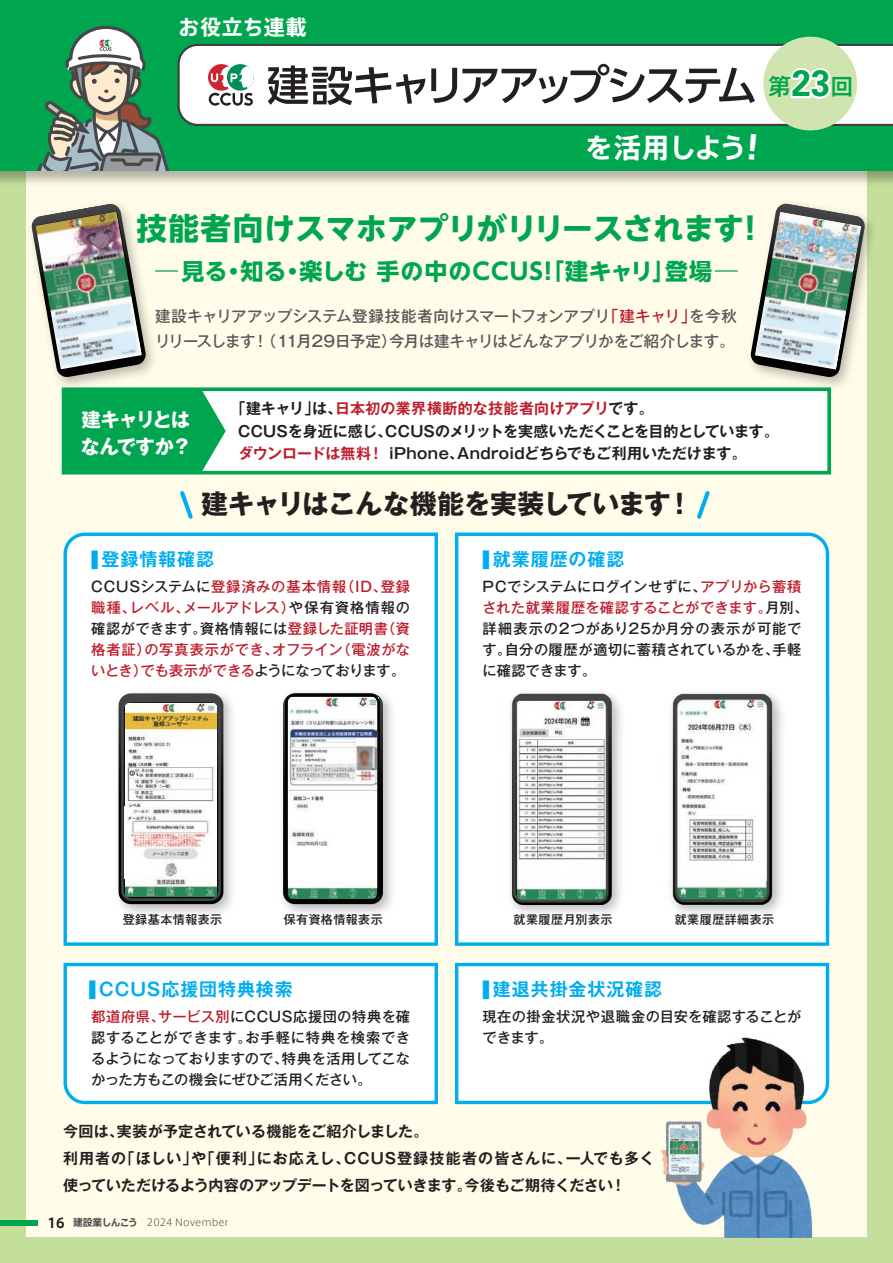
<style>
.page{position:relative;width:893px;height:1263px;background:#fff}
.page>*{position:absolute;margin:0;border:0;box-sizing:border-box;transform-origin:0 0}
.t1{font:700 30.6px "UD Shin Go NT Pr 6 N";color:#00a54f}
.t2{font:700 27.6px "Axis Std";letter-spacing:-.03em;color:#fff}
.t3{font:700 26.85px "Gothic MB101 Pr 6 N";letter-spacing:-.02em;color:#231f20}
.t4{font:700 22.95px "UD Shin Go NT Pr 6 N";letter-spacing:.045em;color:#00a54f}
.t5{font:500 22.95px "Axis Std";color:#00a54f}
.t6{font:700 21px "Axis Std";letter-spacing:.04em;color:#fff}
.t7{font:700 19.5px/27px "Gothic MB101 Pr 6 N";letter-spacing:-.06em;color:#fff}
.t8{font:700 18px "Gothic MB101 Pr 6 N De";letter-spacing:.05em;color:#00aeef}
.t9{font:500 15.45px/25.5px "Gothic MB101 Pr 6 N";letter-spacing:-.02em;color:#57585a}
.t10{font:700 15px/22.5px "Gothic MB101 Pr 6 N De";color:#231f20}
.t11{font:500 14.25px/21px "Gothic MB101 Pr 6 N";letter-spacing:.015em;color:#231f20}
.t12{font:500 14.25px/21px "Gothic MB101 Pr 6 N";letter-spacing:.005em;color:#be1d2c;text-align:justify}
.t13{font:500 12px "Gothic MB101 Pr 6 N";letter-spacing:.04em;color:#231f20}
.t14{font:300 9.75px "Axis Std";color:#4b4c4d}
.t15{font:500 3.9px "Gothic MB101 Upr";color:#030303}
.s1{font-family:"Univers LT Std";font-weight:700;font-size:36.75px}
.s2{font-weight:300}
.s3{color:#be1d2c}
.s4{font-size:21.6px}
.s5{color:#231f20}
.s6{font-weight:700;font-size:13.5px;color:#231f20}
.s7{font-weight:700}
</style>
<div class="page">
<div style="left:0;top:170px;width:893px;height:1093px;background:#fffde9"></div>
<div style="left:0;top:0;width:26px;height:1263px;background:#c4df9b"></div>
<div style="left:867px;top:0;width:26px;height:1263px;background:#c4df9b"></div>
<div style="left:0;top:1237px;width:893px;height:26px;background:#c4df9b"></div>
<img style="left:0;top:170px;width:893px;height:14px">
<div style="left:0;top:0;width:893px;height:170px;background:#00a54f"></div>
<svg style="left:179px;top:43px;width:714px;height:84px;background:#e2e9e5"></svg>
<svg style="left:208px;top:64px;width:27px;height:27px"></svg>
<svg style="left:209px;top:65px;width:45px;height:41px;background:#b1aba5"></svg>
<svg style="left:268px;top:65px;width:157px;height:40px;background:#a9a7a7"></svg>
<svg style="left:431px;top:64px;width:324px;height:40px;background:#c7c6c6"></svg>
<div style="left:763px;top:37px;width:94px;height:93px;background:#cfe4ae;border-radius:50%"></div>
<svg style="left:38px;top:26px;width:141px;height:144px"></svg>
<svg style="left:790px;top:68px;width:41px;height:31px"></svg>
<div style="left:64px;top:389px;width:765px;height:84px;background:#fff"></div>
<div style="left:62px;top:387px;width:769px;height:87px;border:4px solid #00a54f"></div>
<div style="left:64px;top:532px;width:374px;height:414px;background:#fff"></div>
<svg style="left:64px;top:389px;width:162px;height:84px;background:#10aa5a"></svg>
<svg style="left:180px;top:491px;width:13px;height:28px"></svg>
<svg style="left:697px;top:491px;width:13px;height:28px"></svg>
<svg style="left:455px;top:532px;width:374px;height:414px;background:#eaf8fd"></svg>
<svg style="left:64px;top:963px;width:374px;height:141px;background:#eff9fd"></svg>
<svg style="left:455px;top:963px;width:374px;height:141px;background:#eff9fd"></svg>
<img style="left:58px;top:203px;width:105px;height:191px">
<img style="left:31px;top:204px;width:115px;height:174px">
<img style="left:742px;top:203px;width:131px;height:191px">
<svg style="left:750px;top:204px;width:116px;height:174px"></svg>
<img style="left:755px;top:212px;width:106px;height:157px">
<img style="left:110px;top:685px;width:131px;height:236px">
<svg style="left:119px;top:693px;width:104px;height:211px;background:#4d5451"></svg>
<img style="left:126px;top:705px;width:89px;height:190px">
<svg style="left:125px;top:713px;width:92px;height:16px"></svg>
<svg style="left:125px;top:794px;width:92px;height:84px"></svg>
<img style="left:125px;top:806px;width:91px;height:72px">
<div style="left:121px;top:700px;width:100px;height:201px;border:3px solid #454646;border-radius:9px"></div>
<hr style="left:138px;top:762px;width:34px;height:4px;background:#fff">
<img style="left:275px;top:685px;width:125px;height:236px">
<svg style="left:283px;top:693px;width:100px;height:211px;background:#47514c"></svg>
<img style="left:290px;top:699px;width:86px;height:198px">
<div style="left:285px;top:693px;width:95px;height:210px;border:3px solid #030303;border-radius:9px"></div>
<img style="left:289px;top:719px;width:88px;height:133px">
<img style="left:503px;top:684px;width:127px;height:238px">
<img style="left:456px;top:693px;width:161px;height:211px">
<img style="left:663px;top:684px;width:127px;height:238px">
<img style="left:617px;top:693px;width:211px;height:211px">
<img style="left:659px;top:1035px;width:171px;height:202px">
<img style="left:670px;top:1125px;width:27px;height:48px">
<div style="left:0;top:1219px;width:38px;height:6px;background:#00a54f"></div>
<h3 class="t6" style="left:178px;top:11px;width:130px">お役立ち連載</h3>
<h2 class="t2" style="left:585px;top:126px;width:163px">を活用しよう</h2>
<h3 class="t5" style="left:768px;top:69px;width:87px">第<span class="s1">23</span>回</h3>
<h1 class="t1" style="left:136px;top:203px;width:630px">技能者向けスマホアプリがリリースされます！</h1>
<h3 class="t4" style="left:149px;top:252px;width:596px"><span class="s2">－</span>見る・知る・楽しむ 手の中のCCUS！「建キャリ」登場<span class="s2">－</span></h3>
<p class="t9" style="left:155px;top:302px;width:583px">建設キャリアアップシステム登録技能者向けスマートフォンアプリ<span class="s3">「建キャリ」</span>を今秋リリースします！（11月29日予定）今月は建キャリはどんなアプリかをご紹介します。</p>
<h3 class="t7" style="left:81px;top:405px;width:112px">建キャリとはなんですか？</h3>
<p class="t10" style="left:238px;top:397px;width:542px;text-indent:-7px">「建キャリ」は、<span class="s3">日本初の業界横断的な技能者向けアプリ</span>です。<br>CCUSを身近に感じ、CCUSのメリットを実感いただくことを目的としています。<span class="s3">ダウンロードは無料！</span> iPhone、Androidどちらでもご利用いただけます。</p>
<h3 class="t3" style="left:201px;top:481px;width:493px">建キャリはこんな機能を実装しています！</h3>
<p class="t8" style="left:91px;top:544px;width:124px"><span class="s4">■</span> 登録情報確認</p>
<p class="t12" style="left:91px;top:575px;width:320px"><span class="s5">CCUSシステムに</span>登録済みの基本情報（ID、登録職種、レベル、メールアドレス）<span class="s5">や保有資格情報の確認ができます。資格情報には</span>登録した証明書（資格者証）の写真表示ができ、オフライン（電波がないとき）でも表示ができる<span class="s5">ようになっております。</span></p>
<p class="t15" style="left:136px;top:761px;width:36px">（大分類／小分類）</p>
<p class="t8" style="left:483px;top:544px;width:143px"><span class="s4">■</span> 就業履歴の確認</p>
<p class="t11" style="left:483px;top:575px;width:328px">PCでシステムにログインせずに、<span class="s3">アプリから蓄積された就業履歴を確認することができます。</span>月別、詳細表示の2つがあり25か月分の表示が可能です。自分の履歴が適切に蓄積されているかを、手軽に確認できます。</p>
<p class="t13" style="left:123px;top:909px;width:101px">登録基本情報表示</p>
<p class="t13" style="left:284px;top:909px;width:101px">保有資格情報表示</p>
<p class="t13" style="left:514px;top:909px;width:100px">就業履歴月別表示</p>
<p class="t13" style="left:675px;top:909px;width:101px">就業履歴詳細表示</p>
<p class="t8" style="left:89px;top:975px;width:205px"><span class="s4">■</span> CCUS応援団特典検索</p>
<p class="t11" style="left:91px;top:1005px;width:320px;text-align:justify"><span class="s3">都道府県、サービス別</span>にCCUS応援団の特典を確認することができます。お手軽に特典を検索できるようになっておりますので、特典を活用してこなかった方もこの機会にぜひご活用ください。</p>
<p class="t8" style="left:483px;top:975px;width:181px"><span class="s4">■</span> 建退共掛金状況確認</p>
<p class="t11" style="left:483px;top:1005px;width:320px">現在の掛金状況や退職金の目安を確認することができます。</p>
<p class="t10" style="left:63px;top:1117px;width:593px;line-height:27px">今回は、実装が予定されている機能をご紹介しました。<br>利用者の「ほしい」や「便利」にお応えし、CCUS登録技能者の皆さんに、一人でも多く使っていただけるよう内容のアップデートを図っていきます。今後もご期待ください！</p>
<p class="t14" style="left:47px;top:1215px;width:183px"><span class="s6">16</span> <span class="s7">建設業しんこう</span> 2024 November</p>
</div>
